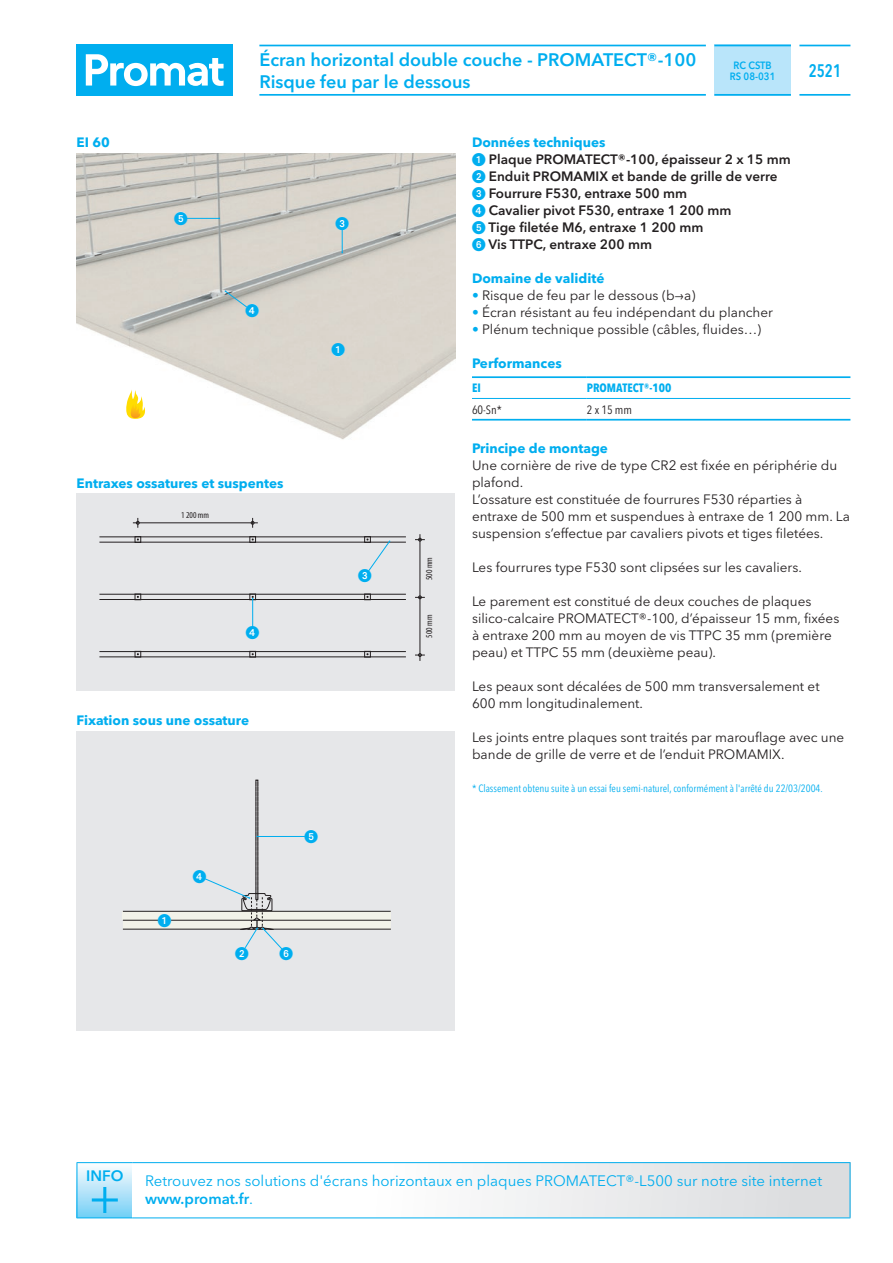
<style>
.page{position:relative;width:893px;height:1263px;background:#fff}
.page>*{position:absolute;margin:0;border:0;box-sizing:border-box;transform-origin:0 0}
.t1{font:condensed 51px "Avenir Next LT Pro";color:#00aeef}
.Header_2_lines_botto{font:600 18px "Avenir Next W1 G";color:#00aeef}
.Numero_PV{font:600 condensed 18px "Avenir Next LT Pro";color:#00aeef;scale:.9 1}
.Text-9_4_Regular_bla{font:15px/18px "Avenir Next W1 G";color:#00aeef}
.t2{font:600 15px "Avenir Next W1 G";color:#00aeef}
.Text-9_4_Regular_bla-2{font:13.5px/17px "Avenir Next W1 G";color:#231f20}
._9_4_demi_black{font:600 13.5px "Avenir Next W1 G";color:#231f20}
.Title-9_4_Bold_cyan{font:700 13.5px "Avenir Next W1 G";color:#00aeef}
.Normal_e{font:13.5px "European Pi One";color:#00aeef}
.Normal_e-2{font:13.5px "European Pi One";color:#00aeef}
.Table_5mm_headline-8{font:700 condensed 12px "Avenir Next LT Pro";color:#00aeef}
.Table_5mm_title-8_3{font:condensed 12px "Avenir Next LT Pro";color:#231f20}
.nota{font:condensed 10.5px "Avenir Next LT Pro";color:#00aeef}
.Numero_PV-2{font:600 10.5px/11.2px "Avenir Next W1 G";color:#00aeef;text-align:center;scale:.9 1}
.mm{font:condensed 9px "Myriad Pro";color:#231f20}
.s1{font-family:"European Pi One";font-weight:400;color:#00aeef}
.s2{color:#00aeef}
.s3{font-weight:600}
</style>
<div class="page">
<div style="left:77px;top:493px;width:378px;height:198px;background:#e6e7e9"></div>
<hr style="left:99px;top:542px;width:307px;height:1px;background:#231f20">
<hr style="left:99px;top:537px;width:307px;height:1px;background:#231f20">
<hr style="left:99px;top:599px;width:307px;height:1px;background:#231f20">
<hr style="left:99px;top:594px;width:307px;height:1px;background:#231f20">
<hr style="left:99px;top:657px;width:307px;height:1px;background:#231f20">
<hr style="left:99px;top:651px;width:307px;height:1px;background:#231f20">
<div style="left:250px;top:536px;width:6px;height:7px;border:1px solid #231f20"></div>
<svg style="left:250px;top:652px;width:6px;height:5px"></svg>
<div style="left:135px;top:536px;width:6px;height:7px;border:1px solid #231f20"></div>
<svg style="left:135px;top:594px;width:6px;height:5px"></svg>
<svg style="left:135px;top:652px;width:6px;height:5px"></svg>
<div style="left:364px;top:536px;width:7px;height:7px;border:1px solid #231f20"></div>
<div style="left:364px;top:594px;width:7px;height:6px;border:1px solid #231f20"></div>
<div style="left:364px;top:651px;width:7px;height:6px;border:1px solid #231f20"></div>
<div style="left:77px;top:731px;width:378px;height:300px;background:#e6e7e9"></div>
<div style="left:714px;top:45px;width:77px;height:51px;background:#b9e5fa"></div>
<img style="left:77px;top:153px;width:378px;height:287px">
<div style="left:77px;top:45px;width:156px;height:51px;background:#00aeef"></div>
<svg style="left:86px;top:54px;width:138px;height:32px"></svg>
<hr style="left:799px;top:94px;width:51px;height:2px;background:#00aeef">
<hr style="left:714px;top:94px;width:77px;height:2px;background:#00aeef">
<hr style="left:799px;top:45px;width:51px;height:1px;background:#00aeef">
<hr style="left:714px;top:45px;width:77px;height:1px;background:#00aeef">
<hr style="left:259px;top:94px;width:447px;height:2px;background:#00aeef">
<hr style="left:259px;top:45px;width:447px;height:1px;background:#00aeef">
<div style="left:336px;top:217px;width:13px;height:13px;background:#fff;border-radius:50%"></div>
<svg style="left:341px;top:229px;width:2px;height:24px"></svg>
<svg style="left:225px;top:290px;width:28px;height:22px"></svg>
<div style="left:175px;top:212px;width:12px;height:13px;background:#fff;border-radius:50%"></div>
<hr style="left:186px;top:218px;width:33px;height:1px;background:#00aeef">
<svg style="left:125px;top:389px;width:21px;height:30px"></svg>
<hr style="left:587px;top:419px;width:263px;height:2px;background:#00aeef">
<hr style="left:472px;top:376px;width:115px;height:2px;background:#00aeef">
<hr style="left:587px;top:376px;width:263px;height:2px;background:#00aeef">
<hr style="left:472px;top:419px;width:115px;height:2px;background:#00aeef">
<hr style="left:472px;top:398px;width:115px;height:1px;background:#00aeef">
<hr style="left:587px;top:398px;width:263px;height:1px;background:#00aeef">
<div style="left:77px;top:1162px;width:55px;height:56px;background:linear-gradient(to bottom,#fffefe,#75cff6)"></div>
<div style="left:132px;top:1162px;width:718px;height:56px;background:linear-gradient(to right,#fff,#dcdee0)"></div>
<hr style="left:77px;top:1162px;width:55px;height:1px;background:#00aeef">
<hr style="left:77px;top:1163px;width:1px;height:54px;background:#00aeef">
<hr style="left:850px;top:1163px;width:1px;height:54px;background:#00aeef">
<hr style="left:77px;top:1217px;width:55px;height:1px;background:#00aeef">
<hr style="left:132px;top:1217px;width:718px;height:1px;background:#00aeef">
<hr style="left:132px;top:1162px;width:718px;height:1px;background:#00aeef">
<div style="left:246px;top:304px;width:13px;height:13px;background:#fff;border-radius:50%"></div>
<hr style="left:420px;top:534px;width:1px;height:127px;background:#231f20">
<svg style="left:415px;top:538px;width:10px;height:3px"></svg>
<svg style="left:415px;top:596px;width:10px;height:3px"></svg>
<svg style="left:415px;top:653px;width:10px;height:4px"></svg>
<hr style="left:133px;top:523px;width:125px;height:1px;background:#231f20">
<svg style="left:251px;top:518px;width:3px;height:10px"></svg>
<svg style="left:136px;top:518px;width:3px;height:10px"></svg>
<div style="left:246px;top:627px;width:13px;height:12px;background:#fff;border-radius:50%"></div>
<div style="left:359px;top:570px;width:12px;height:12px;background:#fff;border-radius:50%"></div>
<svg style="left:250px;top:594px;width:6px;height:34px"></svg>
<svg style="left:366px;top:538px;width:24px;height:34px"></svg>
<svg style="left:122px;top:780px;width:269px;height:171px"></svg>
<div style="left:280px;top:947px;width:13px;height:13px;background:#fff;border-radius:50%"></div>
<div style="left:235px;top:947px;width:13px;height:12px;background:#fff;border-radius:50%"></div>
<svg style="left:331px;top:343px;width:14px;height:14px"></svg>
<p class="Title-9_4_Bold_cyan" style="left:77px;top:134px;width:35px">EI 60</p>
<p class="Normal_e" style="left:174px;top:211px;width:15px">5</p>
<p class="Header_2_lines_botto" style="left:259px;top:49px;width:438px">Écran horizontal double couche - PROMATECT®-100</p>
<p class="Header_2_lines_botto" style="left:259px;top:70px;width:213px">Risque feu par le dessous</p>
<p class="Numero_PV-2" style="left:730px;top:59px;width:52px">RC CSTB<br>RS 08-031</p>
<p class="Normal_e" style="left:245px;top:303px;width:15px">4</p>
<p class="Normal_e" style="left:335px;top:216px;width:15px">3</p>
<p class="Title-9_4_Bold_cyan" style="left:472px;top:134px;width:135px">Données techniques</p>
<p class="_9_4_demi_black" style="left:472px;top:151px;width:320px"><span class="s1">1</span> Plaque PROMATECT®-100, épaisseur 2 x 15 mm</p>
<p class="_9_4_demi_black" style="left:472px;top:168px;width:307px"><span class="s1">2</span> Enduit PROMAMIX et bande de grille de verre</p>
<p class="_9_4_demi_black" style="left:472px;top:185px;width:217px"><span class="s1">3</span> Fourrure F530, entraxe 500 mm</p>
<p class="_9_4_demi_black" style="left:472px;top:202px;width:261px"><span class="s1">4</span> Cavalier pivot F530, entraxe 1 200 mm</p>
<p class="_9_4_demi_black" style="left:472px;top:219px;width:233px"><span class="s1">5</span> Tige filetée M6, entraxe 1 200 mm</p>
<p class="_9_4_demi_black" style="left:472px;top:236px;width:182px"><span class="s1">6</span> Vis TTPC, entraxe 200 mm</p>
<p class="Title-9_4_Bold_cyan" style="left:472px;top:270px;width:134px">Domaine de validité</p>
<p class="Text-9_4_Regular_bla-2" style="left:472px;top:287px;width:225px"><span class="s2">•</span> Risque de feu par le dessous (b—›a)</p>
<p class="Text-9_4_Regular_bla-2" style="left:472px;top:304px;width:303px"><span class="s2">•</span> Écran résistant au feu indépendant du plancher</p>
<p class="Text-9_4_Regular_bla-2" style="left:472px;top:321px;width:291px"><span class="s2">•</span> Plénum technique possible (câbles, fluides…)</p>
<p class="Title-9_4_Bold_cyan" style="left:472px;top:355px;width:91px">Performances</p>
<p class="Table_5mm_headline-8" style="left:472px;top:381px;width:10px">EI</p>
<p class="Table_5mm_headline-8" style="left:587px;top:381px;width:86px">PROMATECT®-100</p>
<p class="Table_5mm_title-8_3" style="left:472px;top:402px;width:31px">60-Sn*</p>
<p class="Table_5mm_title-8_3" style="left:587px;top:402px;width:47px">2 x 15 mm</p>
<p class="Numero_PV" style="left:809px;top:60px;width:38px">2521</p>
<p class="Title-9_4_Bold_cyan" style="left:77px;top:474px;width:208px">Entraxes ossatures et suspentes</p>
<p class="mm" style="left:181px;top:509px;width:29px">1 200 mm</p>
<p class="Normal_e-2" style="left:246px;top:625px;width:15px">4</p>
<p class="Title-9_4_Bold_cyan" style="left:77px;top:712px;width:174px">Fixation sous une ossature</p>
<p class="Normal_e-2" style="left:358px;top:568px;width:15px">3</p>
<p class="Normal_e" style="left:158px;top:913px;width:15px">1</p>
<p class="Normal_e" style="left:193px;top:869px;width:15px">4</p>
<p class="Normal_e" style="left:304px;top:829px;width:15px">5</p>
<p class="Normal_e" style="left:235px;top:946px;width:15px">2</p>
<p class="Normal_e" style="left:279px;top:946px;width:15px">6</p>
<p class="mm" style="left:424px;top:580px;width:24px;rotate:-90deg">500 mm</p>
<p class="mm" style="left:424px;top:638px;width:24px;rotate:-90deg">500 mm</p>
<p class="Title-9_4_Bold_cyan" style="left:472px;top:440px;width:138px">Principe de montage</p>
<p class="Text-9_4_Regular_bla-2" style="left:472px;top:457px;width:367px">Une cornière de rive de type CR2 est fixée en périphérie du plafond.</p>
<p class="Text-9_4_Regular_bla-2" style="left:472px;top:491px;width:380px">L’ossature est constituée de fourrures F530 réparties à entraxe de 500 mm et suspendues à entraxe de 1 200 mm. La suspension s’effectue par cavaliers pivots et tiges filetées.</p>
<p class="Text-9_4_Regular_bla-2" style="left:472px;top:559px;width:331px">Les fourrures type F530 sont clipsées sur les cavaliers.</p>
<p class="Text-9_4_Regular_bla-2" style="left:472px;top:593px;width:369px">Le parement est constitué de deux couches de plaques silico-calcaire PROMATECT®-100, d’épaisseur 15 mm, fixées à entraxe 200 mm au moyen de vis TTPC 35 mm (première peau) et TTPC 55 mm (deuxième peau).</p>
<p class="Text-9_4_Regular_bla-2" style="left:472px;top:678px;width:349px">Les peaux sont décalées de 500 mm transversalement et<br>600 mm longitudinalement.</p>
<p class="Text-9_4_Regular_bla-2" style="left:472px;top:729px;width:374px">Les joints entre plaques sont traités par marouflage avec une bande de grille de verre et de l’enduit PROMAMIX.</p>
<p class="nota" style="left:472px;top:782px;width:352px">* Classement obtenu suite à un essai feu semi-naturel, conformément à l'arrêté du 22/03/2004.</p>
<p class="t2" style="left:86px;top:1166px;width:39px">INFO</p>
<p class="t1" style="left:88px;top:1167px;width:35px">+</p>
<p class="Text-9_4_Regular_bla" style="left:145px;top:1172px;width:679px">Retrouvez nos solutions d'écrans horizontaux en plaques PROMATECT®-L500 sur notre site internet <span class="s3">www.promat.fr</span>.</p>
</div>
